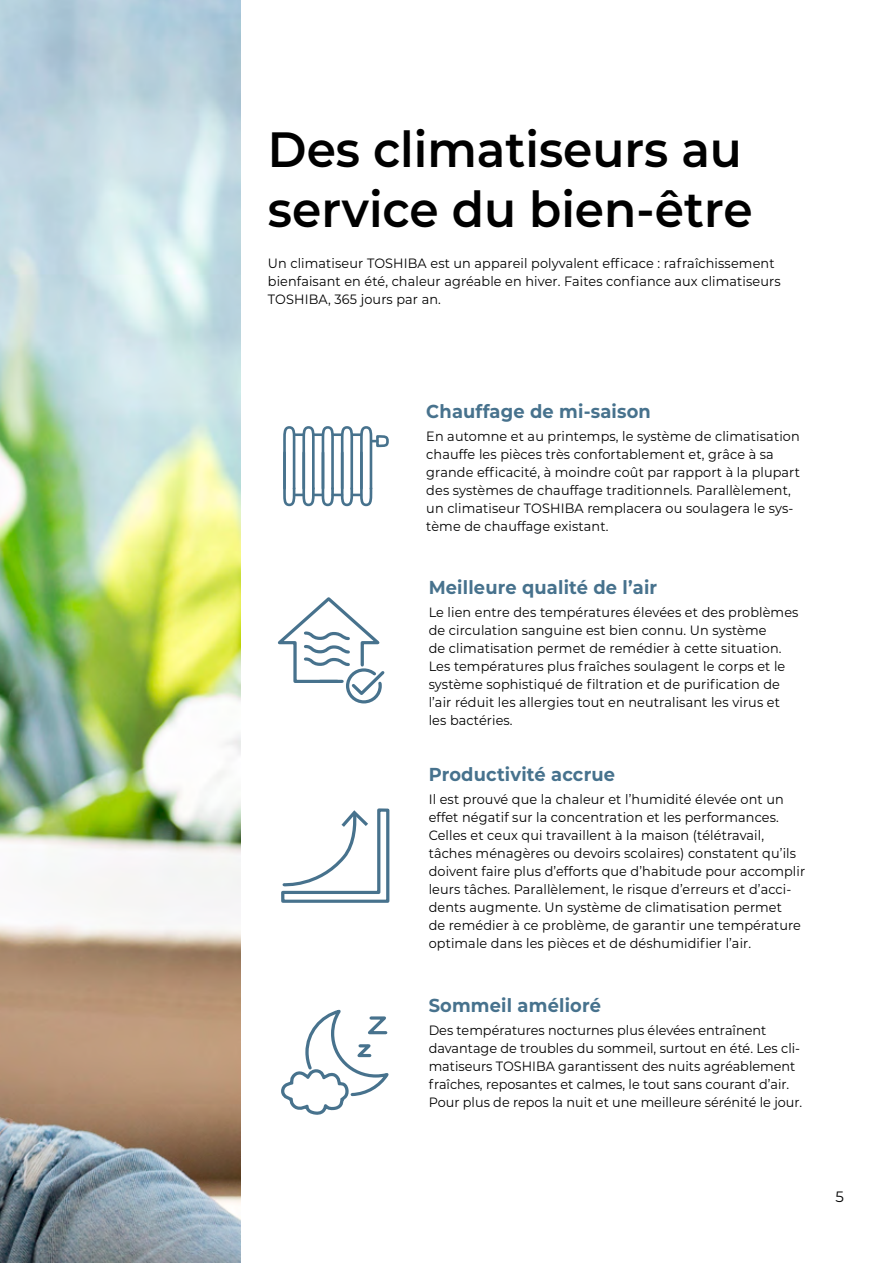
<style>
.page{position:relative;width:893px;height:1263px;background:#fff}
.page>*{position:absolute;margin:0;border:0;box-sizing:border-box;transform-origin:0 0}
.t1{font:600 49.5px/60px "Montserrat";color:#000;scale:.95 1}
.t2{font:700 18.75px "Montserrat";letter-spacing:.01em;color:#47728d;scale:.95 1}
.t3{font:15px "Montserrat";color:#000}
.t4{font:13.5px/18px "Montserrat";letter-spacing:.01em;color:#000;scale:.95 1}
</style>
<div class="page">
<img style="left:0;top:0;width:240px;height:1263px">
<svg style="left:281px;top:808px;width:109px;height:95px"></svg>
<svg style="left:282px;top:1009px;width:107px;height:106px"></svg>
<svg style="left:283px;top:426px;width:106px;height:81px"></svg>
<svg style="left:277px;top:597px;width:108px;height:107px"></svg>
<h1 class="t1" style="left:268px;top:117px;width:512px">Des climatiseurs au service du bien-être</h1>
<p class="t4" style="left:268px;top:254px;width:541px">Un climatiseur TOSHIBA est un appareil polyvalent efficace : rafraîchissement bienfaisant en été, chaleur agréable en hiver. Faites confiance aux climatiseurs<br>TOSHIBA, 365 jours par an.</p>
<h2 class="t2" style="left:426px;top:398px;width:238px">Chauffage de mi-saison</h2>
<p class="t4" style="left:426px;top:426px;width:395px">En automne et au printemps, le système de climatisation chauffe les pièces très confortablement et, grâce à sa grande efficacité, à moindre coût par rapport à la plupart des systèmes de chauffage traditionnels. Parallèlement, un climatiseur TOSHIBA remplacera ou soulagera le sys&shy;tème de chauffage existant.</p>
<h2 class="t2" style="left:429px;top:574px;width:242px">Meilleure qualité de l’air</h2>
<p class="t4" style="left:429px;top:602px;width:391px">Le lien entre des températures élevées et des problèmes de circulation sanguine est bien connu. Un système<br>de climatisation permet de remédier à cette situation.<br>Les températures plus fraîches soulagent le corps et le système sophistiqué de filtration et de purification de l’air réduit les allergies tout en neutralisant les virus et les bactéries.</p>
<h2 class="t2" style="left:429px;top:761px;width:198px">Productivité accrue</h2>
<p class="t4" style="left:429px;top:789px;width:398px">Il est prouvé que la chaleur et l’humidité élevée ont un effet négatif sur la concentration et les performances.<br>Celles et ceux qui travaillent à la maison (télétravail, tâches ménagères ou devoirs scolaires) constatent qu’ils doivent faire plus d’efforts que d’habitude pour accomplir leurs tâches. Parallèlement, le risque d’erreurs et d’acci&shy;dents augmente. Un système de climatisation permet<br>de remédier à ce problème, de garantir une température optimale dans les pièces et de déshumidifier l’air.</p>
<h2 class="t2" style="left:429px;top:992px;width:183px">Sommeil amélioré</h2>
<p class="t4" style="left:429px;top:1020px;width:395px">Des températures nocturnes plus élevées entraînent davantage de troubles du sommeil, surtout en été. Les cli&shy;matiseurs TOSHIBA garantissent des nuits agréablement fraîches, reposantes et calmes, le tout sans courant d’air.<br>Pour plus de repos la nuit et une meilleure sérénité le jour.</p>
<p class="t3" style="left:836px;top:1187px;width:10px">5</p>
</div>
